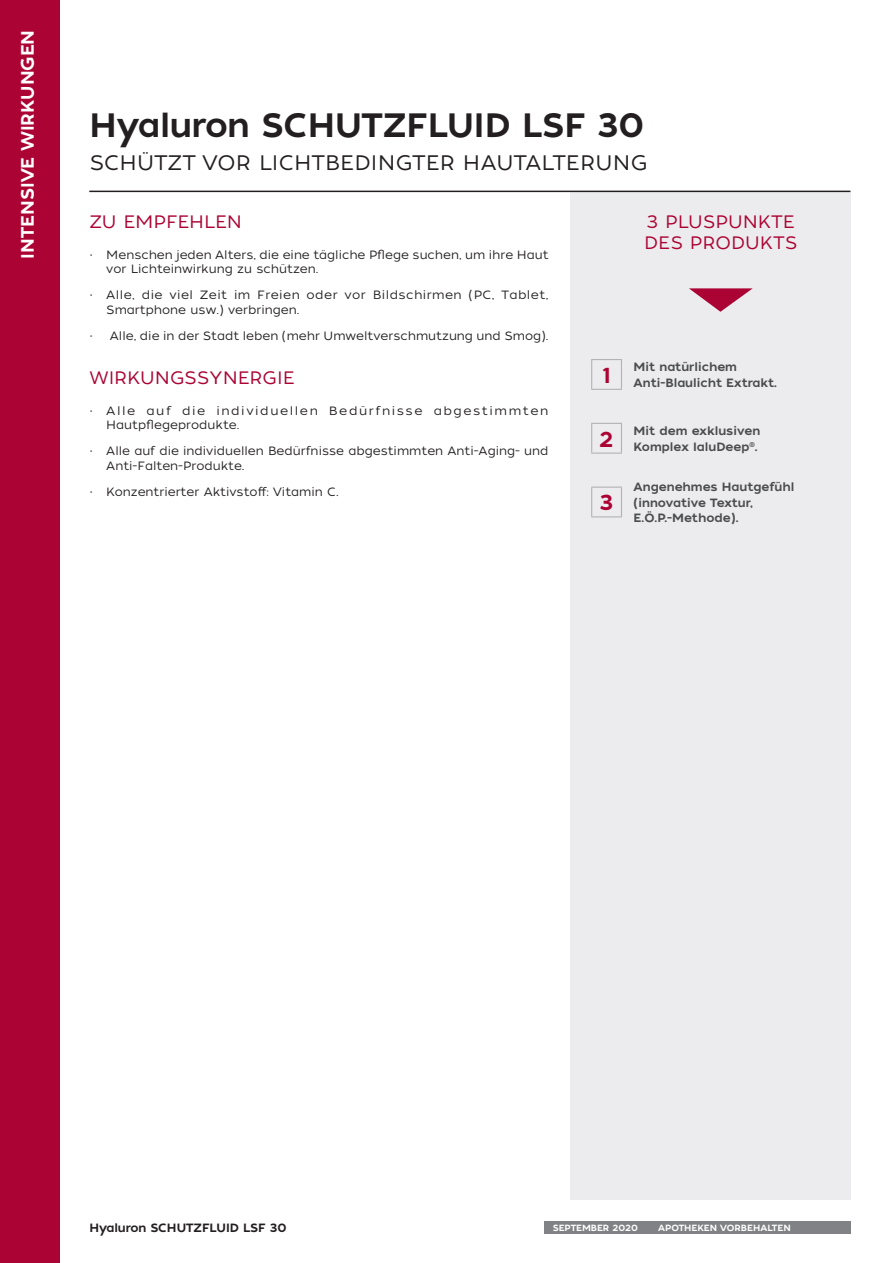
<style>
.page{position:relative;width:893px;height:1263px;background:#fff}
.page>*{position:absolute;margin:0;border:0;box-sizing:border-box;transform-origin:0 0}
.NOME_PRODOTTO{font:33.75px "Tide Sans 500 Dudette";letter-spacing:-.005em;color:#231f20}
.t1{font:21.6px "Tide Sans 500 Dudette";color:#ab0333}
.ATTIVO_PRODOTTO{font:21px "Tide Sans 300 Lil Kahuna";letter-spacing:.01em;color:#231f20}
.TITOLI{font:18px "Tide Sans 300 Lil Kahuna";color:#ab0333}
.TITOLO_CENTRATO{font:18px/21px "Tide Sans 300 Lil Kahuna";letter-spacing:.005em;color:#ab0333}
.t2{font:18px "Tide Sans 500 Dudette";color:#fff}
.t3{font:12px/14.5px "Tide Sans 300 Lil Kahuna";color:#231f20}
.PUNTI_FORZA{font:12px/15.8px "Tide Sans 500 Dudette";color:#4b4c4d}
.t4{font:12px/14.5px "Tide Sans 300 Lil Kahuna";letter-spacing:.035em;color:#231f20}
.t5{font:12px/14.5px "Tide Sans 300 Lil Kahuna";letter-spacing:.125em;color:#231f20}
.PIE_PAGINA{font:12px "Tide Sans 500 Dudette";letter-spacing:-.005em;color:#231f20}
.DATA{font:9px "Tide Sans 500 Dudette";letter-spacing:-.01em;color:#fff}
</style>
<div class="page">
<div style="left:570px;top:192px;width:280px;height:1007px;background:#ececee"></div>
<hr style="left:89px;top:191px;width:761px;height:1px;background:#231f20">
<div style="left:544px;top:1221px;width:306px;height:12px;background:#808285"></div>
<svg style="left:689px;top:288px;width:64px;height:24px"></svg>
<hr style="left:591px;top:359px;width:31px;height:1px;background:#b2b3b7">
<svg style="left:591px;top:360px;width:1px;height:29px"></svg>
<svg style="left:621px;top:360px;width:1px;height:29px"></svg>
<hr style="left:591px;top:389px;width:31px;height:1px;background:#b2b3b7">
<hr style="left:591px;top:423px;width:31px;height:1px;background:#b2b3b7">
<svg style="left:591px;top:424px;width:1px;height:28px"></svg>
<svg style="left:621px;top:424px;width:1px;height:28px"></svg>
<hr style="left:591px;top:452px;width:31px;height:2px;background:#b2b3b7">
<hr style="left:591px;top:487px;width:31px;height:1px;background:#b2b3b7">
<svg style="left:591px;top:488px;width:1px;height:28px"></svg>
<svg style="left:621px;top:488px;width:1px;height:28px"></svg>
<hr style="left:591px;top:516px;width:31px;height:1px;background:#b2b3b7">
<div style="left:0;top:0;width:60px;height:1263px;background:#ab0333"></div>
<h3 class="t2" style="left:16px;top:259px;width:230px;rotate:-90deg">INTENSIVE WIRKUNGEN</h3>
<p class="NOME_PRODOTTO" style="left:89px;top:103px;width:556px">Hyaluron SCHUTZFLUID LSF 30</p>
<p class="ATTIVO_PRODOTTO" style="left:89px;top:149px;width:559px">SCHÜTZT VOR LICHTBEDINGTER HAUTALTERUNG</p>
<p class="TITOLI" style="left:89px;top:210px;width:154px">ZU EMPFEHLEN</p>
<p class="t3" style="left:106px;top:247px;width:444px;text-indent:-17px">• Menschen jeden Alters, die eine tägliche Pflege suchen, um ihre Haut vor Lichteinwirkung zu schützen.</p>
<p class="t4" style="left:106px;top:288px;width:444px;text-indent:-17px">• Alle, die viel Zeit im Freien oder vor Bildschirmen (PC, Tablet,<br>Smartphone usw.) verbringen.</p>
<p class="t3" style="left:89px;top:329px;width:461px">• Alle, die in der Stadt leben (mehr Umweltverschmutzung und Smog).</p>
<p class="TITOLI" style="left:89px;top:366px;width:207px">WIRKUNGSSYNERGIE</p>
<p class="t5" style="left:106px;top:403px;width:443px;text-indent:-17px">• Alle auf die individuellen Bedürfnisse abgestimmten<br>Hautpflegeprodukte.</p>
<p class="t3" style="left:106px;top:444px;width:444px;text-indent:-17px">• Alle auf die individuellen Bedürfnisse abgestimmten Anti-Aging- und<br>Anti-Falten-Produkte.</p>
<p class="t3" style="left:89px;top:485px;width:251px">• Konzentrierter Aktivstoff: Vitamin C.</p>
<p class="TITOLO_CENTRATO" style="left:644px;top:212px;width:155px">3 PLUSPUNKTE<br>DES PRODUKTS</p>
<p class="t1" style="left:602px;top:361px;width:11px">1</p>
<p class="t1" style="left:599px;top:425px;width:16px">2</p>
<p class="t1" style="left:600px;top:489px;width:15px">3</p>
<p class="PUNTI_FORZA" style="left:634px;top:359px;width:145px">Mit natürlichem<br>Anti-Blaulicht Extrakt.</p>
<p class="PUNTI_FORZA" style="left:634px;top:423px;width:128px">Mit dem exklusiven<br>Komplex IaluDeep<sup>®</sup>.</p>
<p class="PUNTI_FORZA" style="left:634px;top:479px;width:162px">Angenehmes Hautgefühl (innovative Textur,<br>E.Ö.P.-Methode).</p>
<p class="PIE_PAGINA" style="left:89px;top:1220px;width:199px">Hyaluron SCHUTZFLUID LSF 30</p>
<p class="DATA" style="left:549px;top:1221px;width:87px">SEPTEMBER 2020</p>
<p class="DATA" style="left:553px;top:1221px;width:87px">SEPTEMBER 2020</p>
<p class="DATA" style="left:658px;top:1221px;width:134px">APOTHEKEN VORBEHALTEN</p>
</div>
